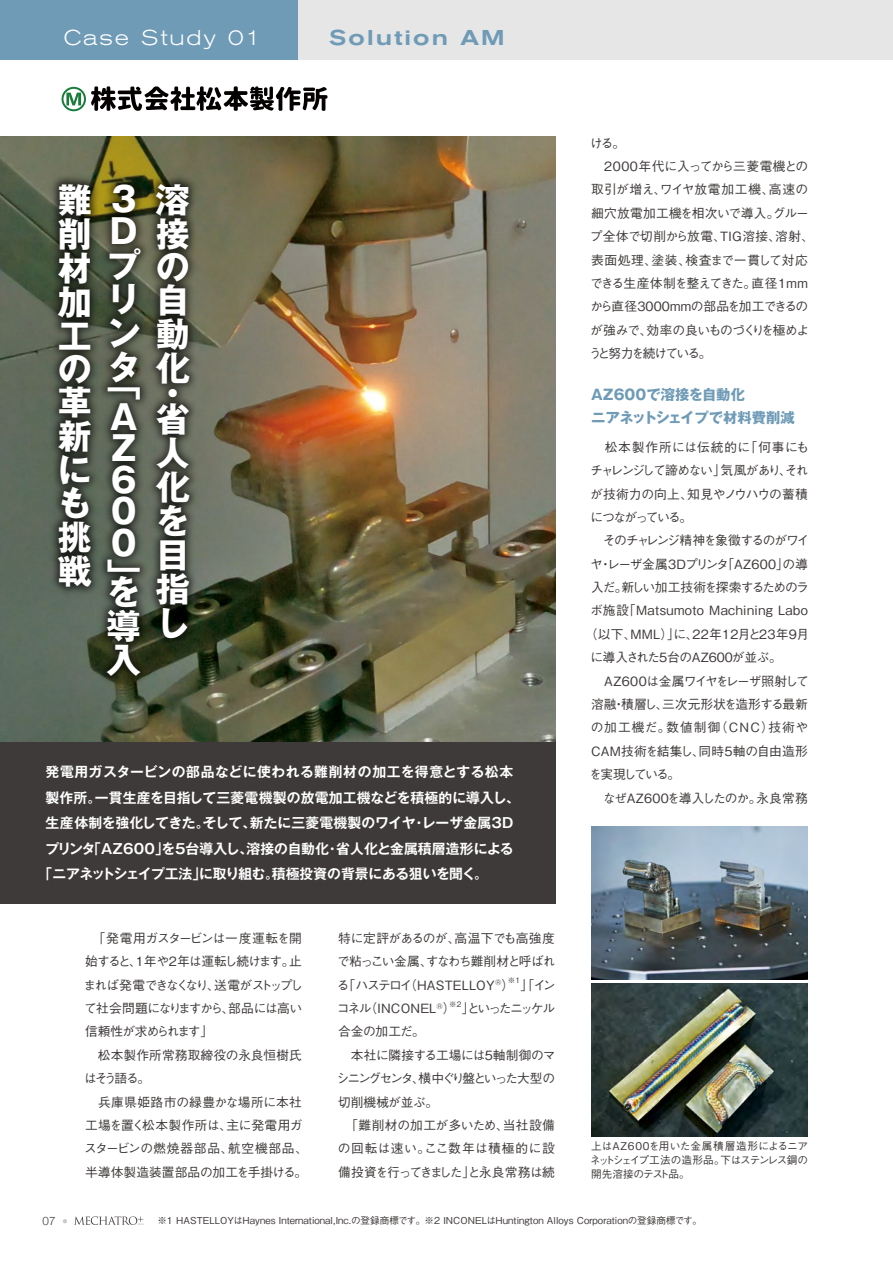
<style>
.page{position:relative;width:893px;height:1263px;background:#fff}
.page>*{position:absolute;margin:0;border:0;box-sizing:border-box;transform-origin:0 0}
.t1{font:700 34.05px/33.8px "Gothic MB101 Pro";color:#fff}
.t2{font:300 expanded 21.3px "Akzidenz Grotesk BE";letter-spacing:.1em;color:#fff}
.t3{font:500 expanded 21.3px "Akzidenz Grotesk BE";letter-spacing:.1em;color:#6f9bb7}
.t4{font:700 14.4px/23.4px "Gothic MB101 Pro";color:#6f9bb7}
.t5{font:700 13.8px "Gothic MB101 Pro De";letter-spacing:.01em;color:#fff}
.t6{font:700 13.8px "Gothic MB101 Pro De";letter-spacing:-.03em;color:#fff}
.t7{font:700 13.8px "Gothic MB101 Pro De";letter-spacing:.035em;color:#fff}
.t8{font:500 12.75px/23.4px "Gothic BBB Pro";letter-spacing:-.025em;color:#3e3a39}
.t9{font:500 12.75px "Gothic BBB Pro";letter-spacing:-.13em;color:#3e3a39}
.t10{font:500 12.75px "Gothic BBB Pro";color:#3e3a39}
.t11{font:500 12.75px "Gothic BBB Pro";letter-spacing:.035em;color:#3e3a39}
.t12{font:500 12.75px "Gothic BBB Pro";letter-spacing:.02em;color:#3e3a39}
.t13{font:500 12.75px "Gothic BBB Pro";letter-spacing:-.05em;color:#3e3a39}
.t14{font:500 12.75px "Gothic BBB Pro";letter-spacing:-.115em;color:#3e3a39}
.t15{font:500 12.75px "Gothic BBB Pro";letter-spacing:-.095em;color:#3e3a39}
.t16{font:500 12.75px "Gothic BBB Pro";letter-spacing:.015em;color:#3e3a39}
.t17{font:500 12.75px "Gothic BBB Pro";letter-spacing:.085em;color:#3e3a39}
.t18{font:500 12.75px "Gothic BBB Pro";letter-spacing:.065em;color:#3e3a39}
.t19{font:500 12.75px "Gothic BBB Pro";letter-spacing:.01em;color:#3e3a39}
.t20{font:500 12.75px "Gothic BBB Pro";letter-spacing:-.18em;color:#3e3a39}
.t21{font:300 11.7px "Helvetica Neue";color:#3e3a39}
.t22{font:500 10.65px/13.8px "Gothic BBB Pro";letter-spacing:-.04em;color:#3e3a39;text-align:justify}
.t23{font:500 9.6px "Gothic BBB Pro";letter-spacing:.005em;color:#3e3a39}
.t24{font:500 7.5px "Gothic BBB Pro";color:#3e3a39}
</style>
<div class="page">
<img style="left:591px;top:984px;width:217px;height:153px">
<img style="left:591px;top:827px;width:217px;height:153px">
<div style="left:0;top:0;width:893px;height:60px;background:#e6e6e6"></div>
<div style="left:0;top:0;width:298px;height:60px;background:#6f9bb7"></div>
<img style="left:0;top:136px;width:555px;height:606px">
<div style="left:0;top:742px;width:555px;height:162px;background:#3e3a39"></div>
<img style="left:0;top:136px;width:248px;height:598px">
<div style="left:62px;top:87px;width:24px;height:24px;border:2px solid #187c3a;border-radius:50%"></div>
<svg style="left:66px;top:93px;width:15px;height:12px"></svg>
<svg style="left:91px;top:86px;width:236px;height:25px"></svg>
<svg style="left:63px;top:1219px;width:4px;height:4px"></svg>
<svg style="left:74px;top:1216px;width:70px;height:9px"></svg>
<h2 class="t2" style="left:64px;top:26px;width:199px">Case Study 01</h2>
<h2 class="t3" style="left:329px;top:25px;width:177px">Solution AM</h2>
<h1 class="t1" style="left:58px;top:179px;width:35px;text-align:justify">難削材加工の革新にも挑戦</h1>
<h1 class="t1" style="left:156px;top:178px;width:35px;text-indent:-49px">３ 溶接の自動化</h1>
<h1 class="t1" style="left:156px;top:376px;width:35px;line-height:25.5px">・省</h1>
<h1 class="t1" style="left:156px;top:432px;width:35px">人化を目指し</h1>
<h1 class="t1" style="left:107px;top:210px;width:35px">Dプリンタ</h1>
<h1 class="t1" style="left:107px;top:363px;width:35px;line-height:32px">「<br>Ａ<br>Ｚ<br>６<br>０<br>０」</h1>
<h1 class="t1" style="left:107px;top:571px;width:35px;text-align:justify">を導入</h1>
<p class="t7" style="left:45px;top:760px;width:469px">発電用ガスタービンの部品などに使われる難削材の加工を得意とする松本</p>
<p class="t5" style="left:45px;top:786px;width:476px">製作所。一貫生産を目指して三菱電機製の放電加工機などを積極的に導入し、</p>
<p class="t5" style="left:45px;top:811px;width:469px">生産体制を強化してきた。そして、新たに三菱電機製のワイヤ・レーザ金属3D</p>
<p class="t5" style="left:45px;top:837px;width:470px">プリンタ「AZ600」を５台導入し、溶接の自動化・省人化と金属積層造形による</p>
<p class="t6" style="left:39px;top:863px;width:451px">「ニアネットシェイプ工法」に取り組む。積極投資の背景にある狙いを聞く。</p>
<p class="t8" style="left:84px;top:925px;width:226px">　「発電用ガスタービンは一度運転を開始すると、１年や２年は運転し続けます。止まれば発電できなくなり、送電がストップして社会問題になりますから、部品には高い信頼性が求められます」<br>　松本製作所常務取締役の永良恒樹氏はそう語る。<br>　兵庫県姫路市の緑豊かな場所に本社工場を置く松本製作所は、主に発電用ガスタービンの燃焼器部品、航空機部品、半導体製造装置部品の加工を手掛ける。</p>
<p class="t8" style="left:337px;top:925px;width:220px;text-align:justify">特に定評があるのが、高温下でも高強度で粘っこい金属、すなわち難削材と呼ばれる「ハステロイ（HASTELLOY<sup>®</sup>）</p>
<p class="t24" style="left:508px;top:974px;width:14px">※1</p>
<p class="t8" style="left:520px;top:972px;width:37px">」「イン</p>
<p class="t19" style="left:337px;top:998px;width:121px">コネル（INCONEL<sup>®</sup>）</p>
<p class="t24" style="left:449px;top:998px;width:14px">※2</p>
<p class="t20" style="left:462px;top:998px;width:95px">」といったニッケル</p>
<p class="t8" style="left:336px;top:1018px;width:221px">合金の加工だ。<br>　本社に隣接する工場には5軸制御のマシニングセンタ、横中ぐり盤といった大型の切削機械が並ぶ。<br>　「難削材の加工が多いため、当社設備の回転は速い。ここ数年は積極的に設備投資を行ってきました」と永良常務は続</p>
<p class="t8" style="left:589px;top:130px;width:227px">ける。<br>　2000年代に入ってから三菱電機との取引が増え、ワイヤ放電加工機、高速の細穴放電加工機を相次いで導入。グループ全体で切削から放電、TIG溶接、溶射、表面処理、塗装、検査まで一貫して対応できる生産体制を整えてきた。直径1mmから直径3000mmの部品を加工できるのが強みで、効率の良いものづくりを極めようと努力を続けている。</p>
<p class="t4" style="left:591px;top:381px;width:205px">AZ600で溶接を自動化<br>ニアネットシェイプで材料費削減</p>
<p class="t18" style="left:591px;top:437px;width:219px">　松本製作所には伝統的に「何事にも</p>
<p class="t9" style="left:590px;top:460px;width:220px">チャレンジして諦めない」気風があり、それ</p>
<p class="t10" style="left:590px;top:483px;width:219px">が技術力の向上、知見やノウハウの蓄積</p>
<p class="t9" style="left:590px;top:507px;width:103px">につながっている。</p>
<p class="t14" style="left:591px;top:530px;width:220px">　そのチャレンジ精神を象徴するのがワイ</p>
<p class="t8" style="left:590px;top:551px;width:219px">ヤ・レーザ金属3Dプリンタ「AZ600」の導</p>
<p class="t15" style="left:591px;top:577px;width:219px">入だ。新しい加工技術を探索するためのラ</p>
<p class="t11" style="left:590px;top:600px;width:219px">ボ施設「Matsumoto Machining Labo</p>
<p class="t12" style="left:585px;top:624px;width:226px">（以下、MML）」に、22年12月と23年９月</p>
<p class="t8" style="left:590px;top:644px;width:193px">に導入された5台のAZ600が並ぶ。</p>
<p class="t13" style="left:591px;top:670px;width:219px">　AZ600は金属ワイヤをレーザ照射して</p>
<p class="t10" style="left:591px;top:694px;width:218px">溶融・積層し、三次元形状を造形する最新</p>
<p class="t17" style="left:591px;top:717px;width:219px">の加工機だ。数値制御（CNC）技術や</p>
<p class="t16" style="left:591px;top:741px;width:218px">CAM技術を結集し、同時5軸の自由造形</p>
<p class="t9" style="left:589px;top:764px;width:93px">を実現している。</p>
<p class="t8" style="left:591px;top:784px;width:218px">　なぜAZ600を導入したのか。永良常務</p>
<p class="t22" style="left:590px;top:1138px;width:219px">上はAZ600を用いた金属積層造形によるニアネットシェイプ工法の造形品。下はステンレス鋼の開先溶接のテスト品。</p>
<p class="t21" style="left:43px;top:1211px;width:15px">07</p>
<p class="t23" style="left:157px;top:1212px;width:546px">※1 HASTELLOYはHaynes International,Inc.の登録商標です。※2 INCONELはHuntington Alloys Corporationの登録商標です。</p>
</div>
